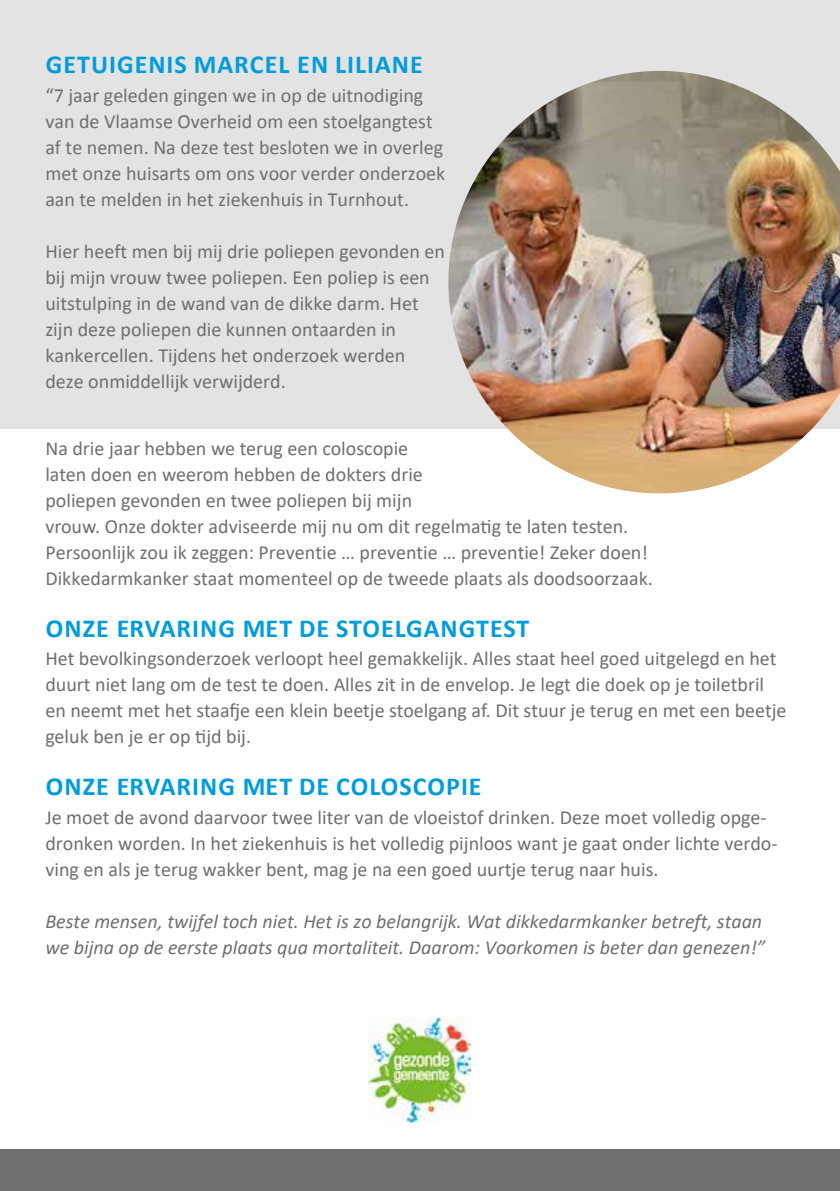
<style>
.page{position:relative;width:840px;height:1191px;background:#fff}
.page>*{position:absolute;margin:0;border:0;box-sizing:border-box;transform-origin:0 0}
.t1{font:700 26px "Calibri";letter-spacing:.04em;color:#009cdc}
.t2{font:20px/26px "Calibri";color:#6f6f6e}
.t3{font:italic 20px/26px "Calibri";color:#6f6f6e}
</style>
<div class="page">
<div style="left:0;top:0;width:839px;height:429px;background:#e3e3e3"></div>
<div style="left:0;top:1149px;width:839px;height:42px;background:#6f6f6e"></div>
<img style="left:448px;top:71px;width:391px;height:422px">
<img style="left:369px;top:1018px;width:101px;height:104px">
<h1 class="t1" style="left:46px;top:46px;width:378px">GETUIGENIS MARCEL EN LILIANE</h1>
<p class="t2" style="left:45px;top:82px;width:401px">“7 jaar geleden gingen we in op de uitnodiging van de Vlaamse Overheid om een stoelgangtest af te nemen. Na deze test besloten we in overleg met onze huisarts om ons voor verder onderzoek aan te melden in het ziekenhuis in Turnhout.</p>
<p class="t2" style="left:45px;top:238px;width:401px">Hier heeft men bij mij drie poliepen gevonden en bij mijn vrouw twee poliepen. Een poliep is een uitstulping in de wand van de dikke darm. Het zijn deze poliepen die kunnen ontaarden in kankercellen. Tijdens het onderzoek werden deze onmiddellijk verwijderd.</p>
<p class="t2" style="left:45px;top:434px;width:608px">Na drie jaar hebben we terug een coloscopie<br>laten doen en weerom hebben de dokters drie<br>poliepen gevonden en twee poliepen bij mijn<br>vrouw. Onze dokter adviseerde mij nu om dit regelmatig te laten testen.<br>Persoonlijk zou ik zeggen: Preventie … preventie … preventie! Zeker doen!<br>Dikkedarmkanker staat momenteel op de tweede plaats als doodsoorzaak.</p>
<h1 class="t1" style="left:46px;top:609px;width:485px">ONZE ERVARING MET DE STOELGANGTEST</h1>
<p class="t2" style="left:45px;top:645px;width:742px">Het bevolkingsonderzoek verloopt heel gemakkelijk. Alles staat heel goed uitgelegd en het duurt niet lang om de test te doen. Alles zit in de envelop. Je legt die doek op je toiletbril en neemt met het staafje een klein beetje stoelgang af. Dit stuur je terug en met een beetje geluk ben je er op tijd bij.</p>
<h1 class="t1" style="left:46px;top:768px;width:437px">ONZE ERVARING MET DE COLOSCOPIE</h1>
<p class="t2" style="left:45px;top:804px;width:733px">Je moet de avond daarvoor twee liter van de vloeistof drinken. Deze moet volledig opge&shy;dronken worden. In het ziekenhuis is het volledig pijnloos want je gaat onder lichte verdo&shy;ving en als je terug wakker bent, mag je na een goed uurtje terug naar huis.</p>
<p class="t3" style="left:45px;top:907px;width:721px">Beste mensen, twijfel toch niet. Het is zo belangrijk. Wat dikkedarmkanker betreft, staan we bijna op de eerste plaats qua mortaliteit. Daarom: Voorkomen is beter dan genezen!”</p>
</div>
